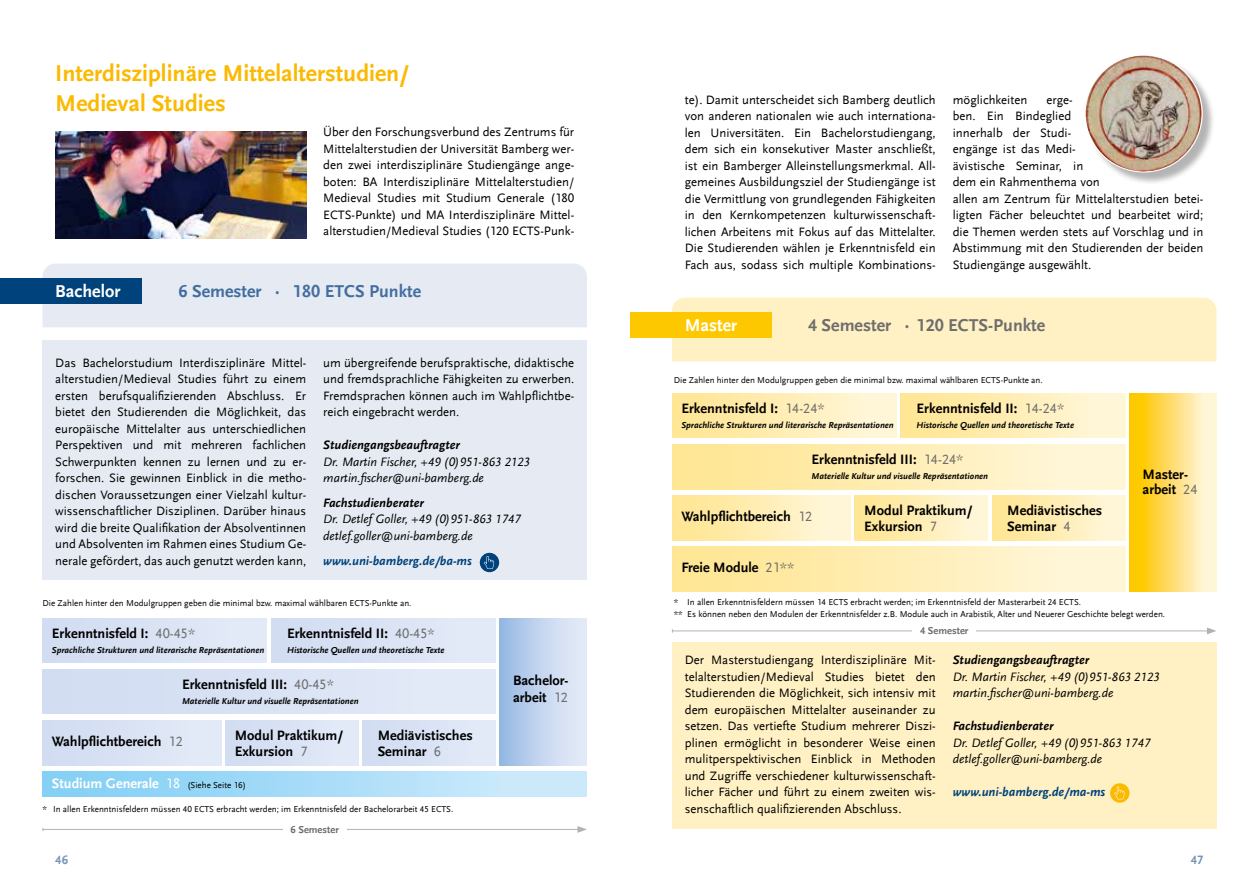
<style>
.page{position:relative;width:1259px;height:893px;background:#fff}
.page>*{position:absolute;margin:0;border:0;box-sizing:border-box;transform-origin:0 0}
.t1{font:700 24px/30px "UB Scala Sans";color:#fbb900}
.t2{font:700 18px "UB Scala Sans";color:#6e6e6e}
.t3{font:700 18px "UB Scala Sans";color:#436ea0}
.t4{font:700 18px "UB Scala Sans";color:#fff}
.t5{font:700 14.25px/16.5px "UB Scala Sans";color:#000}
.t6{font:700 14.25px "UB Scala Sans";color:#fff}
.t7{font:12.75px/16.5px "UB Scala Sans";color:#000;text-align:justify}
.t8{font:italic 12.75px/16.5px "UB Scala Sans";color:#000}
.t9{font:italic 700 12.75px "UB Scala Sans";color:#000}
.t10{font:italic 700 12.75px "UB Scala Sans";color:#00427b}
.t11{font:700 12.75px "UB Scala Sans";color:#7696b8}
.t12{font:700 10.5px "UB Scala Sans";color:#6e6e6e}
.t13{font:9px/12px "UB Scala Sans";color:#000}
.t14{font:italic 700 9px "UB Scala Sans";color:#000}
.s1{font-weight:400;color:#6e6e6e}
.s2{font-weight:400}
.s3{font-weight:400;font-size:9px;color:#000}
</style>
<div class="page">
<div style="left:672px;top:642px;width:544px;height:187px;background:#fff1c4"></div>
<div style="left:672px;top:298px;width:544px;height:63px;background:#fff1c4"></div>
<div style="left:630px;top:313px;width:141px;height:25px;background:#fec800"></div>
<hr style="left:43px;top:829px;width:537px;height:1px;background:#b1b2b3">
<svg style="left:577px;top:826px;width:10px;height:7px"></svg>
<div style="left:283px;top:825px;width:64px;height:9px;background:#fff"></div>
<hr style="left:672px;top:630px;width:537px;height:1px;background:#b1b2b3">
<svg style="left:1207px;top:627px;width:9px;height:7px"></svg>
<div style="left:912px;top:626px;width:64px;height:10px;background:#fff"></div>
<div style="left:672px;top:393px;width:224px;height:45px;background:linear-gradient(to right,#ffe590,#fff7dd)"></div>
<div style="left:900px;top:393px;width:225px;height:45px;background:linear-gradient(to right,#ffe58f,#fff7dd)"></div>
<div style="left:672px;top:495px;width:178px;height:45px;background:linear-gradient(to right,#ffe590,#fff7dd)"></div>
<div style="left:672px;top:546px;width:453px;height:45px;background:linear-gradient(to right,#ffe590,#fff7dd)"></div>
<div style="left:855px;top:495px;width:133px;height:45px;background:linear-gradient(to right,#ffe590,#fff7dd)"></div>
<div style="left:992px;top:495px;width:133px;height:45px;background:linear-gradient(to right,#ffe58f,#fff7dd)"></div>
<div style="left:672px;top:444px;width:453px;height:45px;background:linear-gradient(to right,#ffe590,#fff7dd)"></div>
<svg style="left:1129px;top:393px;width:87px;height:198px"></svg>
<img style="left:55px;top:132px;width:251px;height:106px">
<div style="left:1086px;top:56px;width:129px;height:129px;background:#000;opacity:.3"></div>
<img style="left:1085px;top:55px;width:117px;height:117px;border-radius:59px">
<div style="left:43px;top:340px;width:544px;height:239px;background:#e6ebf3"></div>
<div style="left:43px;top:264px;width:544px;height:63px;background:#e6ebf3"></div>
<div style="left:0;top:279px;width:141px;height:25px;background:#00427b"></div>
<div style="left:480px;top:553px;width:19px;height:19px;background:#00427b;border-radius:50%"></div>
<svg style="left:484px;top:556px;width:10px;height:13px"></svg>
<svg style="left:1110px;top:783px;width:19px;height:20px"></svg>
<svg style="left:1114px;top:786px;width:10px;height:13px"></svg>
<div style="left:43px;top:771px;width:544px;height:26px;background:linear-gradient(to right,#7fcef5,#d2ebfc)"></div>
<div style="left:43px;top:618px;width:224px;height:45px;background:#dae3f4"></div>
<div style="left:271px;top:618px;width:224px;height:45px;background:#dae3f4"></div>
<div style="left:43px;top:720px;width:178px;height:45px;background:#dae3f4"></div>
<div style="left:225px;top:720px;width:133px;height:45px;background:#dae3f4"></div>
<div style="left:362px;top:720px;width:133px;height:45px;background:#dae3f4"></div>
<div style="left:43px;top:669px;width:452px;height:45px;background:#dae3f4"></div>
<div style="left:500px;top:618px;width:87px;height:147px;background:linear-gradient(to right,#9abbe4,#eceffa)"></div>
<h1 class="t1" style="left:55px;top:59px;width:355px">Interdisziplinäre Mittelalterstudien/<br>Medieval Studies</h1>
<p class="t7" style="left:323px;top:124px;width:252px">Über den Forschungsverbund des Zentrums für Mittelalterstudien der Universität Bamberg wer&shy;den zwei interdisziplinäre Studiengänge ange&shy;boten: BA Interdisziplinäre Mittelalterstudien/ Medieval Studies mit Studium Generale (180<br>ECTS-Punkte) und MA Interdisziplinäre Mittel&shy;alterstudien/Medieval Studies (120 ECTS-Punk-</p>
<h2 class="t4" style="left:55px;top:281px;width:67px">Bachelor</h2>
<h2 class="t3" style="left:179px;top:281px;width:244px">6 Semester · 180 ETCS Punkte</h2>
<p class="t7" style="left:55px;top:354px;width:252px">Das Bachelorstudium Interdisziplinäre Mittel&shy;alterstudien/Medieval Studies führt zu einem ersten berufsqualifizierenden Abschluss. Er bietet den Studierenden die Möglichkeit, das europäische Mittelalter aus unterschiedlichen Perspektiven und mit mehreren fachlichen Schwerpunkten kennen zu lernen und zu er&shy;forschen. Sie gewinnen Einblick in die metho&shy;dischen Voraussetzungen einer Vielzahl kultur&shy;wissenschaftlicher Disziplinen. Darüber hinaus wird die breite Qualifikation der Absolventinnen und Absolventen im Rahmen eines Studium Ge&shy;nerale gefördert, das auch genutzt werden kann,</p>
<p class="t7" style="left:323px;top:354px;width:252px">um übergreifende berufspraktische, didaktische und fremdsprachliche Fähigkeiten zu erwerben.<br>Fremdsprachen können auch im Wahlpflichtbe&shy;reich eingebracht werden.</p>
<p class="t9" style="left:323px;top:437px;width:138px">Studiengangsbeauftragter</p>
<p class="t8" style="left:323px;top:453px;width:208px">Dr. Martin Fischer, +49 (0)951-863 2123 martin.fischer@uni-bamberg.de</p>
<p class="t9" style="left:323px;top:495px;width:102px">Fachstudienberater</p>
<p class="t8" style="left:323px;top:511px;width:199px">Dr. Detlef Goller, +49 (0)951-863 1747 detlef.goller@uni-bamberg.de</p>
<p class="t10" style="left:323px;top:553px;width:150px">www.uni-bamberg.de/ba-ms</p>
<p class="t13" style="left:43px;top:597px;width:370px">Die Zahlen hinter den Modulgruppen geben die minimal bzw. maximal wählbaren ECTS-Punkte an.</p>
<p class="t5" style="left:52px;top:625px;width:145px">Erkenntnisfeld I: <span class="s1">40-45*</span></p>
<p class="t14" style="left:52px;top:644px;width:214px">Sprachliche Strukturen und literarische Repräsentationen</p>
<p class="t5" style="left:182px;top:676px;width:153px">Erkenntnisfeld III: <span class="s1">40-45*</span></p>
<p class="t14" style="left:182px;top:695px;width:178px">Materielle Kultur und visuelle Repräsentationen</p>
<p class="t5" style="left:287px;top:625px;width:149px">Erkenntnisfeld II: <span class="s1">40-45*</span></p>
<p class="t14" style="left:287px;top:644px;width:159px">Historische Quellen und theoretische Texte</p>
<p class="t5" style="left:52px;top:733px;width:132px">Wahlpflichtbereich <span class="s1">12</span></p>
<p class="t5" style="left:235px;top:727px;width:110px">Modul Praktikum/<br>Exkursion <span class="s1">7</span></p>
<p class="t5" style="left:378px;top:727px;width:96px">Mediävistisches<br>Seminar <span class="s1">6</span></p>
<p class="t6" style="left:52px;top:775px;width:195px">Studium Generale <span class="s2">18</span> <span class="s3">(Siehe Seite 16)</span></p>
<p class="t13" style="left:43px;top:803px;width:412px">* In allen Erkenntnisfeldern müssen 40 ECTS erbracht werden; im Erkenntnisfeld der Bachelorarbeit 45 ECTS.</p>
<p class="t12" style="left:290px;top:823px;width:50px">6 Semester</p>
<p class="t5" style="left:513px;top:672px;width:57px">Bachelor&shy;arbeit <span class="s1">12</span></p>
<p class="t7" style="left:685px;top:91px;width:252px">te). Damit unterscheidet sich Bamberg deutlich von anderen nationalen wie auch internationa&shy;len Universitäten. Ein Bachelorstudiengang, dem sich ein konsekutiver Master anschließt, ist ein Bamberger Alleinstellungsmerkmal. All&shy;gemeines Ausbildungsziel der Studiengänge ist die Vermittlung von grundlegenden Fähigkeiten in den Kernkompetenzen kulturwissenschaft&shy;lichen Arbeitens mit Fokus auf das Mittelalter.<br>Die Studierenden wählen je Erkenntnisfeld ein Fach aus, sodass sich multiple Kombinations-</p>
<p class="t7" style="left:952px;top:91px;width:76px">möglichkeiten</p>
<p class="t7" style="left:952px;top:91px;width:252px;text-align:left;text-indent:94px">erge-<br>ben. Ein Bindeglied<br>innerhalb der Studi-<br>engänge ist das Medi-<br>ävistische Seminar, in<br>dem ein Rahmenthema von<br>allen am Zentrum für Mittelalterstudien betei&shy;ligten Fächer beleuchtet und bearbeitet wird; die Themen werden stets auf Vorschlag und in<br>Abstimmung mit den Studierenden der beiden<br>Studiengänge ausgewählt.</p>
<h2 class="t4" style="left:685px;top:315px;width:54px">Master</h2>
<h2 class="t2" style="left:808px;top:315px;width:239px">4 Semester · 120 ECTS-Punkte</h2>
<p class="t13" style="left:674px;top:374px;width:370px">Die Zahlen hinter den Modulgruppen geben die minimal bzw. maximal wählbaren ECTS-Punkte an.</p>
<p class="t5" style="left:916px;top:400px;width:149px">Erkenntnisfeld II: <span class="s1">14-24*</span></p>
<p class="t14" style="left:916px;top:419px;width:159px">Historische Quellen und theoretische Texte</p>
<p class="t5" style="left:681px;top:400px;width:145px">Erkenntnisfeld I: <span class="s1">14-24*</span></p>
<p class="t14" style="left:681px;top:419px;width:214px">Sprachliche Strukturen und literarische Repräsentationen</p>
<p class="t5" style="left:811px;top:451px;width:153px">Erkenntnisfeld III: <span class="s1">14-24*</span></p>
<p class="t14" style="left:811px;top:470px;width:178px">Materielle Kultur und visuelle Repräsentationen</p>
<p class="t5" style="left:681px;top:508px;width:132px">Wahlpflichtbereich <span class="s1">12</span></p>
<p class="t5" style="left:681px;top:559px;width:114px">Freie Module <span class="s1">21**</span></p>
<p class="t5" style="left:864px;top:502px;width:110px">Modul Praktikum/<br>Exkursion <span class="s1">7</span></p>
<p class="t5" style="left:1007px;top:502px;width:96px">Mediävistisches<br>Seminar <span class="s1">4</span></p>
<p class="t5" style="left:1142px;top:467px;width:56px;line-height:15px">Master&shy;arbeit <span class="s1">24</span></p>
<p class="t13" style="left:674px;top:596px;width:493px">* In allen Erkenntnisfeldern müssen 14 ECTS erbracht werden; im Erkenntnisfeld der Masterarbeit 24 ECTS.<br>** Es können neben den Modulen der Erkenntnisfelder z.B. Module auch in Arabistik, Alter und Neuerer Geschichte belegt werden.</p>
<p class="t12" style="left:920px;top:625px;width:50px">4 Semester</p>
<p class="t7" style="left:685px;top:652px;width:252px">Der Masterstudiengang Interdisziplinäre Mit&shy;telalterstudien/Medieval Studies bietet den Studierenden die Möglichkeit, sich intensiv mit dem europäischen Mittelalter auseinander zu setzen. Das vertiefte Studium mehrerer Diszi&shy;plinen ermöglicht in besonderer Weise einen mulitperspektivischen Einblick in Methoden und Zugriffe verschiedener kulturwissenschaft&shy;licher Fächer und führt zu einem zweiten wis&shy;senschaftlich qualifizierenden Abschluss.</p>
<p class="t9" style="left:952px;top:652px;width:138px">Studiengangsbeauftragter</p>
<p class="t8" style="left:952px;top:668px;width:208px">Dr. Martin Fischer, +49 (0)951-863 2123 martin.fischer@uni-bamberg.de</p>
<p class="t9" style="left:952px;top:718px;width:102px">Fachstudienberater</p>
<p class="t8" style="left:952px;top:734px;width:199px">Dr. Detlef Goller, +49 (0)951-863 1747 detlef.goller@uni-bamberg.de</p>
<p class="t10" style="left:952px;top:784px;width:154px">www.uni-bamberg.de/ma-ms</p>
<p class="t11" style="left:55px;top:852px;width:14px">46</p>
<p class="t11" style="left:1191px;top:852px;width:14px">47</p>
</div>
